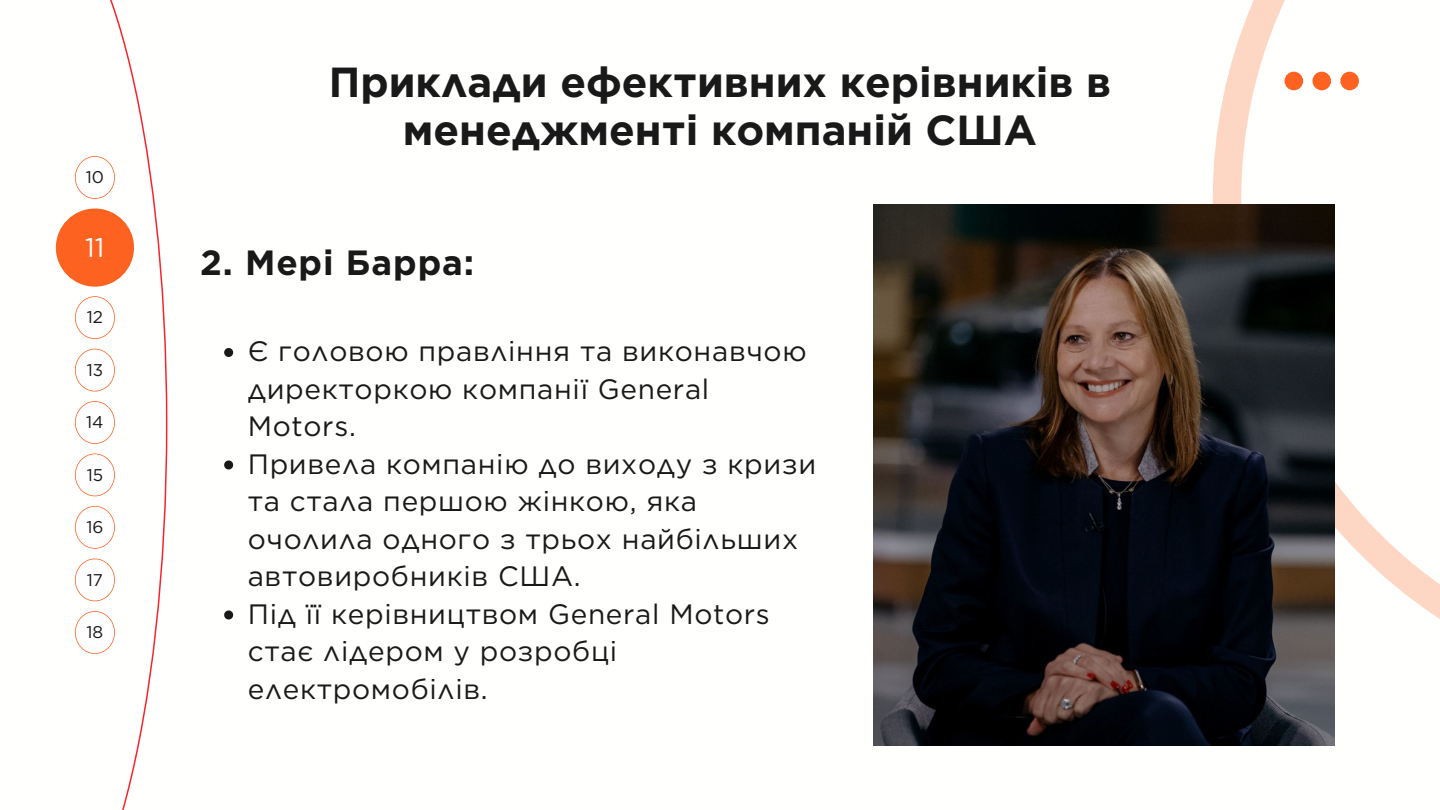
<style>
.page{position:relative;width:1440px;height:810px;background:#fff}
.page>*{position:absolute;margin:0;border:0;box-sizing:border-box;transform-origin:0 0}
.t1{font:700 42px/48px "Gotham";color:#191919;text-align:center}
.t2{font:700 35px "Gotham";letter-spacing:.025em;color:#191919}
.t3{font:28px/37.5px "Gotham";letter-spacing:.025em;color:#191919}
.t4{font:27px "Gotham";color:#fffefe}
.t5{font:17px "Gotham";color:#191919}
</style>
<div class="page">
<svg style="left:1213px;top:0;width:227px;height:619px"></svg>
<svg style="left:55px;top:0;width:112px;height:810px"></svg>
<svg style="left:1285px;top:72px;width:74px;height:18px"></svg>
<div style="left:56px;top:209px;width:78px;height:78px;background:#fd6220;border-radius:50%"></div>
<svg style="left:75px;top:349px;width:40px;height:42px"></svg>
<svg style="left:75px;top:156px;width:40px;height:43px"></svg>
<svg style="left:75px;top:401px;width:40px;height:43px"></svg>
<svg style="left:75px;top:296px;width:40px;height:43px"></svg>
<svg style="left:75px;top:506px;width:40px;height:43px"></svg>
<svg style="left:75px;top:454px;width:40px;height:42px"></svg>
<svg style="left:75px;top:559px;width:40px;height:42px"></svg>
<svg style="left:75px;top:611px;width:40px;height:43px"></svg>
<img style="left:874px;top:204px;width:461px;height:541px">
<svg style="left:224px;top:348px;width:9px;height:9px"></svg>
<svg style="left:224px;top:460px;width:9px;height:9px"></svg>
<svg style="left:224px;top:610px;width:9px;height:9px"></svg>
<p class="t5" style="left:86px;top:167px;width:20px">10</p>
<p class="t4" style="left:85px;top:231px;width:21px">11</p>
<p class="t5" style="left:87px;top:307px;width:18px">12</p>
<p class="t5" style="left:87px;top:359px;width:18px">13</p>
<p class="t5" style="left:86px;top:412px;width:19px">14</p>
<p class="t5" style="left:87px;top:464px;width:18px">15</p>
<p class="t5" style="left:86px;top:517px;width:19px">16</p>
<p class="t5" style="left:87px;top:569px;width:18px">17</p>
<p class="t5" style="left:87px;top:622px;width:18px">18</p>
<h1 class="t1" style="left:329px;top:58px;width:784px">Приклади ефективних керівників в менеджменті компаній США</h1>
<p class="t2" style="left:200px;top:242px;width:275px">2. Мері Барра:</p>
<p class="t3" style="left:248px;top:333px;width:570px">Є головою правління та виконавчою директоркою компанії General<br>Motors.<br>Привела компанію до виходу з кризи та стала першою жінкою, яка очолила одного з трьох найбільших автовиробників США.<br>Під її керівництвом General Motors стає лідером у розробці електромобілів.</p>
</div>
